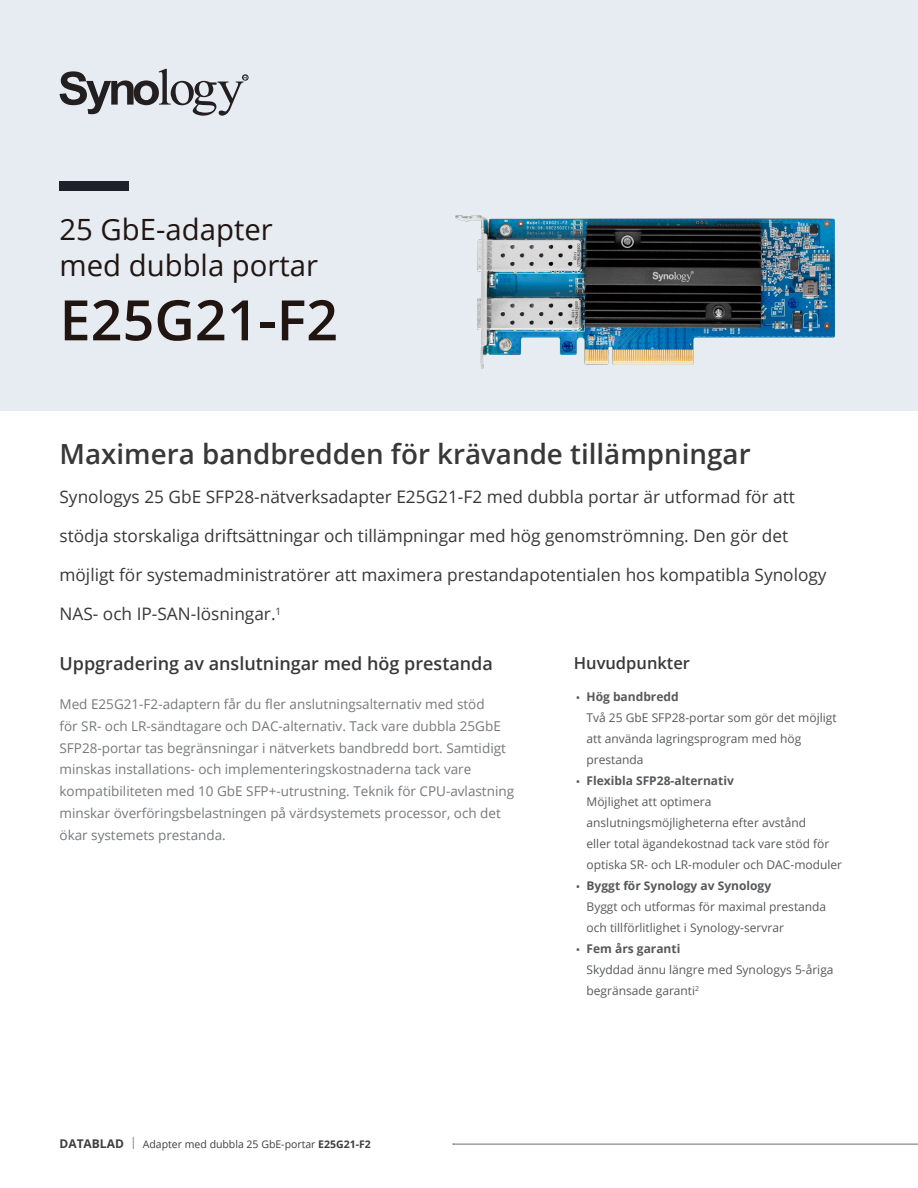
<style>
.page{position:relative;width:918px;height:1188px;background:#fff}
.page>*{position:absolute;margin:0;border:0;box-sizing:border-box;transform-origin:0 0}
.Model_Name{font:600 55.8px "Open Sans";color:#211512}
.Product_Type{font:29.25px/35.1px "Open Sans";color:#211512}
.Introduction_Title{font:600 27.75px "Open Sans";color:#383839}
.Chapter_Title{font:600 18px "Open Sans";color:#383839}
.Introduction{font:17.25px "Open Sans";color:#383839}
.Selling_Title{font:600 16.5px "Open Sans";color:#383839}
.Chapter_Title-2{font:13.5px/21.8px "Open Sans";color:#76787b}
.t1{font:12px/21px "Open Sans";color:#57585a}
.t2{font:10.5px "Open Sans";color:#3e3e3f}
.s1{font-weight:700}
.s2{font-weight:700;font-size:12px}
.s3{font-weight:300;font-size:12px}
</style>
<div class="page">
<div style="left:0;top:0;width:918px;height:410px;background:#e6ecf2"></div>
<div style="left:60px;top:181px;width:69px;height:10px;background:#1b232a"></div>
<svg style="left:60px;top:69px;width:188px;height:47px"></svg>
<hr style="left:453px;top:1144px;width:465px;height:1px;background:#6c6d70">
<img style="left:455px;top:215px;width:380px;height:153px">
<p class="Product_Type" style="left:60px;top:212px;width:260px">25 GbE-adapter med dubbla portar</p>
<p class="Model_Name" style="left:60px;top:282px;width:280px">E25G21-F2</p>
<p class="Introduction_Title" style="left:60px;top:435px;width:693px">Maximera bandbredden för krävande tillämpningar</p>
<p class="Introduction" style="left:60px;top:485px;width:737px">Synologys 25 GbE SFP28-nätverksadapter E25G21-F2 med dubbla portar är utformad för att</p>
<p class="Introduction" style="left:60px;top:524px;width:730px">stödja storskaliga driftsättningar och tillämpningar med hög genomströmning. Den gör det</p>
<p class="Introduction" style="left:60px;top:563px;width:769px">möjligt för systemadministratörer att maximera prestandapotentialen hos kompatibla Synology</p>
<p class="Introduction" style="left:60px;top:602px;width:223px">NAS- och IP-SAN-lösningar.<sup>1</sup></p>
<p class="Chapter_Title" style="left:60px;top:652px;width:435px">Uppgradering av anslutningar med hög prestanda</p>
<p class="Chapter_Title-2" style="left:60px;top:693px;width:456px">Med E25G21-F2-adaptern får du fler anslutningsalternativ med stöd<br>för SR- och LR-sändtagare och DAC-alternativ. Tack vare dubbla 25GbE SFP28-portar tas begränsningar i nätverkets bandbredd bort. Samtidigt minskas installations- och implementeringskostnaderna tack vare kompatibiliteten med 10 GbE SFP+-utrustning. Teknik för CPU-avlastning minskar överföringsbelastningen på värdsystemets processor, och det ökar systemets prestanda.</p>
<p class="Selling_Title" style="left:574px;top:652px;width:118px">Huvudpunkter</p>
<p class="t1" style="left:587px;top:685px;width:252px;text-indent:-11px">• <span class="s1">Hög bandbredd<br></span>Två 25 GbE SFP28-portar som gör det möjligt att använda lagringsprogram med hög prestanda</p>
<p class="t1" style="left:587px;top:769px;width:257px;text-indent:-11px">• <span class="s1">Flexibla SFP28-alternativ<br></span>Möjlighet att optimera anslutningsmöjligheterna efter avstånd<br>eller total ägandekostnad tack vare stöd för optiska SR- och LR-moduler och DAC-moduler</p>
<p class="t1" style="left:587px;top:874px;width:241px;text-indent:-11px">• <span class="s1">Byggt för Synology av Synology<br></span>Byggt och utformas för maximal prestanda och tillförlitlighet i Synology-servrar</p>
<p class="t1" style="left:587px;top:937px;width:249px;text-indent:-11px">• <span class="s1">Fem års garanti<br></span>Skyddad ännu längre med Synologys 5-åriga begränsade garanti<sup>2</sup></p>
<p class="t2" style="left:60px;top:1137px;width:313px"><span class="s2">DATABLAD</span> <span class="s3">|</span> Adapter med dubbla 25 GbE-portar <span class="s1">E25G21-F2</span></p>
</div>
